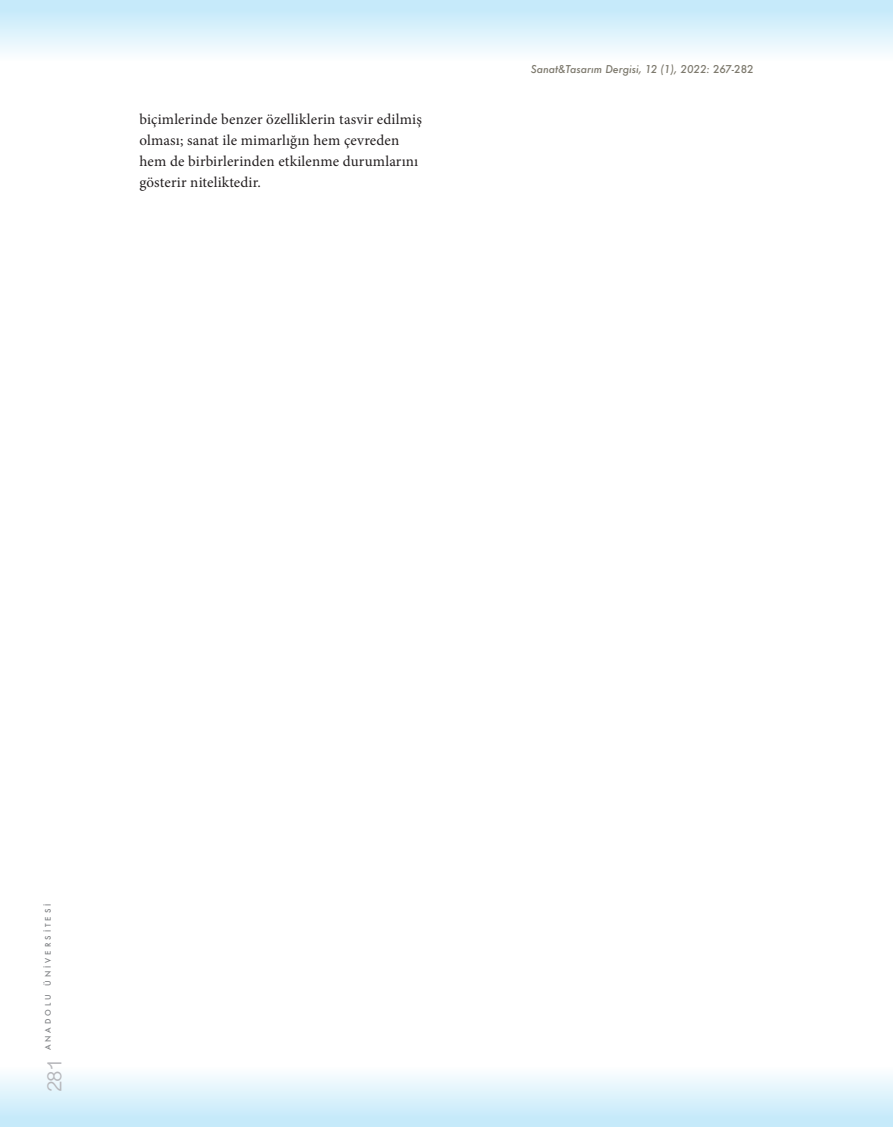
<style>
.page{position:relative;width:893px;height:1127px;background:#fff}
.page>*{position:absolute;margin:0;border:0;box-sizing:border-box;transform-origin:0 0}
.t1{font:18px "Oriya Sangam MN";color:#b6b7bb}
.t2{font:15px/21px "Minion Pro";letter-spacing:.01em;color:#231f20}
.t3{font:italic 500 10.5px "Futura";color:#7d796d}
.t4{font:500 7.5px "Futura";letter-spacing:.4em;color:#808285}
.s1{font-style:normal}
</style>
<div class="page">
<div style="left:0;top:1045px;width:893px;height:82px;background:linear-gradient(to bottom,#fff,#c3e9fa)"></div>
<div style="left:0;top:0;width:893px;height:81px;background:linear-gradient(to bottom,#c0e8f9,#fff)"></div>
<p class="t2" style="left:139px;top:109px;width:284px">biçimlerinde benzer özelliklerin tasvir edilmiş olması; sanat ile mimarlığın hem çevreden hem de birbirlerinden etkilenme durumlarını gösterir niteliktedir.</p>
<p class="t3" style="left:531px;top:62px;width:224px">Sanat&amp;Tasarım Dergisi, 12 (1), 2022: <span class="s1">267-282</span></p>
<p class="t4" style="left:43px;top:1050px;width:148px;rotate:-90deg">ANADOLU ÜNİVERSİTESİ</p>
<p class="t1" style="left:42px;top:1092px;width:35px;rotate:-90deg">281</p>
</div>
